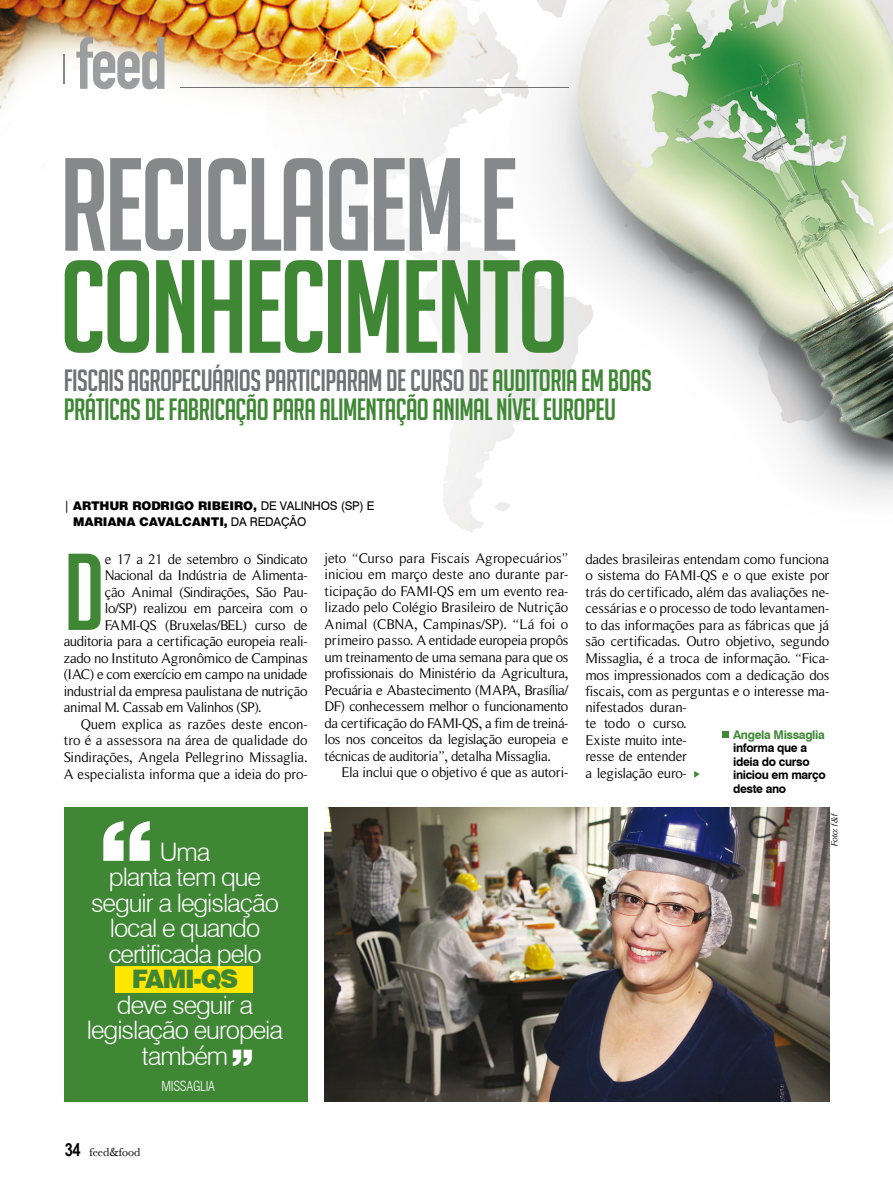
<style>
.page{position:relative;width:893px;height:1191px;background:#fff}
.page>*{position:absolute;margin:0;border:0;box-sizing:border-box;transform-origin:0 0}
.t1{font:129px "Big Noodle Titling";letter-spacing:-.03em;color:#3f8735}
.t2{font:129px "Big Noodle Titling";letter-spacing:-.03em;color:#87888a}
.t3{font:900 106.5px "Swiss 721 BT";color:#fff}
.t4{font:106.2px "Big Noodle Titling";color:#3f8735}
.t5{font:78px "Fette Engschrift";color:#9c9d9f}
.t6{font:900 43.5px "Swiss 721 BT";color:#fff}
.t7{font:30px/28.5px "Big Noodle Titling";letter-spacing:-.02em;color:#3f8735}
.t8{font:300 25.5px/25.5px "Swiss 721 BT";letter-spacing:-.04em;color:#fff;text-align:center}
.t9{font:900 25.5px "Swiss 721 BT";letter-spacing:-.06em;color:#3f8735}
.t10{font:14.25px/16.5px "Roman Serif";letter-spacing:-.02em;color:#000;text-align:justify}
.t11{font:300 condensed 13.5px "Swiss 721 BT";letter-spacing:-.02em;color:#fff}
.t12{font:12px/16.5px "Switzerland Black Plain";letter-spacing:-.01em;color:#000}
.t13{font:700 12px/13.5px "Swiss 721 BT";letter-spacing:-.03em;color:#000}
.t14{font:700 12px "Swiss 721 BT";letter-spacing:-.03em;color:#3f8735}
.t15{font:12px "Athena Unicode";color:#000}
.t16{font:italic 9px "Roman Serif";color:#000}
.s1{color:#707173}
.s2{font-family:"Swiss 721 BT"}
.s3{font-family:"Arial Narrow";font-weight:700;font-size:18px}
</style>
<div class="page">
<img style="left:0;top:0;width:893px;height:532px">
<div style="left:64px;top:807px;width:244px;height:294px;background:#3f8735"></div>
<div style="left:115px;top:966px;width:138px;height:27px;background:#ffe600"></div>
<svg style="left:694px;top:771px;width:6px;height:7px"></svg>
<img style="left:325px;top:807px;width:504px;height:294px">
<svg style="left:723px;top:731px;width:6px;height:6px"></svg>
<hr style="left:64px;top:54px;width:1px;height:30px;background:#87888a">
<hr style="left:180px;top:87px;width:388px;height:1px;background:#707173">
<h3 class="t5" style="left:75px;top:18px;width:94px">feed</h3>
<h1 class="t2" style="left:60px;top:135px;width:460px">RECICLAGEM E</h1>
<h1 class="t1" style="left:60px;top:237px;width:511px">CONHECIMENTO</h1>
<h3 class="t7" style="left:64px;top:366px;width:589px"><span class="s1">FISCAIS AGROPECUÁRIOS PARTICIPARAM DE CURSO DE</span> AUDITORIA EM BOAS<br>PRÁTICAS DE FABRICAÇÃO PARA ALIMENTAÇÃO ANIMAL NÍVEL EUROPEU</h3>
<p class="t12" style="left:73px;top:497px;width:303px;text-indent:-10px"><span class="s2">|</span> ARTHUR RODRIGO RIBEIRO, <span class="s2">DE VALINHOS (SP) E<br></span>MARIANA CAVALCANTI, <span class="s2">DA REDAÇÃO</span></p>
<h3 class="t4" style="left:64px;top:535px;width:43px">D</h3>
<p class="t10" style="left:105px;top:551px;width:204px">e 17 a 21 de setembro o Sindicato</p>
<p class="t10" style="left:325px;top:549px;width:245px">jeto “Curso para Fiscais Agropecuários” iniciou em março deste ano durante par&shy;ticipação do FAMI-QS em um evento rea&shy;lizado pelo Colégio Brasileiro de Nutrição Animal (CBNA, Campinas/SP). “Lá foi o primeiro passo. A entidade europeia propôs um treinamento de uma semana para que os profissionais do Ministério da Agricultura, Pecuária e Abastecimento (MAPA, Brasília/ DF) conhecessem melhor o funcionamento da certificação do FAMI-QS, a fim de treiná&shy;los nos conceitos da legislação europeia e técnicas de auditoria”, detalha Missaglia.</p>
<p class="t10" style="left:342px;top:764px;width:228px">Ela inclui que o objetivo é que as autori-</p>
<p class="t10" style="left:105px;top:567px;width:204px">Nacional da Indústria de Alimenta-</p>
<p class="t10" style="left:105px;top:584px;width:204px">ção Animal (Sindirações, São Pau-</p>
<p class="t10" style="left:105px;top:600px;width:204px">lo/SP) realizou em parceira com o</p>
<p class="t10" style="left:105px;top:617px;width:204px">FAMI-QS (Bruxelas/BEL) curso de</p>
<p class="t10" style="left:64px;top:633px;width:245px">auditoria para a certificação europeia reali-</p>
<p class="t10" style="left:64px;top:650px;width:245px">zado no Instituto Agronômico de Campinas</p>
<p class="t10" style="left:64px;top:666px;width:245px">(IAC) e com exercício em campo na unidade</p>
<p class="t10" style="left:64px;top:683px;width:245px">industrial da empresa paulistana de nutrição</p>
<p class="t10" style="left:64px;top:699px;width:200px">animal M. Cassab em Valinhos (SP).</p>
<p class="t10" style="left:81px;top:716px;width:228px">Quem explica as razões deste encon-</p>
<p class="t10" style="left:64px;top:732px;width:245px">tro é a assessora na área de qualidade do</p>
<p class="t10" style="left:64px;top:749px;width:245px">Sindirações, Angela Pellegrino Missaglia.</p>
<p class="t10" style="left:64px;top:765px;width:245px">A especialista informa que a ideia do pro-</p>
<h2 class="t3" style="left:97px;top:797px;width:61px">“</h2>
<h3 class="t8" style="left:91px;top:839px;width:189px">Uma<br>planta tem que seguir a legislação local e quando certificada pelo</h3>
<h3 class="t9" style="left:132px;top:963px;width:108px">FAMI-QS</h3>
<h3 class="t8" style="left:87px;top:992px;width:198px">deve seguir a legislação europeia também</h3>
<p class="t11" style="left:161px;top:1077px;width:55px">MISSAGLIA</p>
<h3 class="t6" style="left:230px;top:1038px;width:26px">”</h3>
<p class="t10" style="left:585px;top:551px;width:245px">dades brasileiras entendam como funciona o sistema do FAMI-QS e o que existe por trás do certificado, além das avaliações ne&shy;cessárias e o processo de todo levantamen&shy;to das informações para as fábricas que já são certificadas. Outro objetivo, segundo Missaglia, é a troca de informação. “Fica&shy;mos impressionados com a dedicação dos fiscais, com as perguntas e o interesse ma-</p>
<p class="t10" style="left:585px;top:698px;width:103px">nifestados duran&shy;te todo o curso.<br>Existe muito inte&shy;resse de entender a legislação euro-</p>
<p class="t14" style="left:733px;top:727px;width:93px">Angela Missaglia</p>
<p class="t13" style="left:733px;top:741px;width:94px">informa que a ideia do curso iniciou em março deste ano</p>
<p class="t16" style="left:829px;top:846px;width:35px;rotate:-90deg">Foto: f&amp;f</p>
<p class="t15" style="left:65px;top:1144px;width:77px"><span class="s3">34</span> feed&amp;food</p>
</div>
